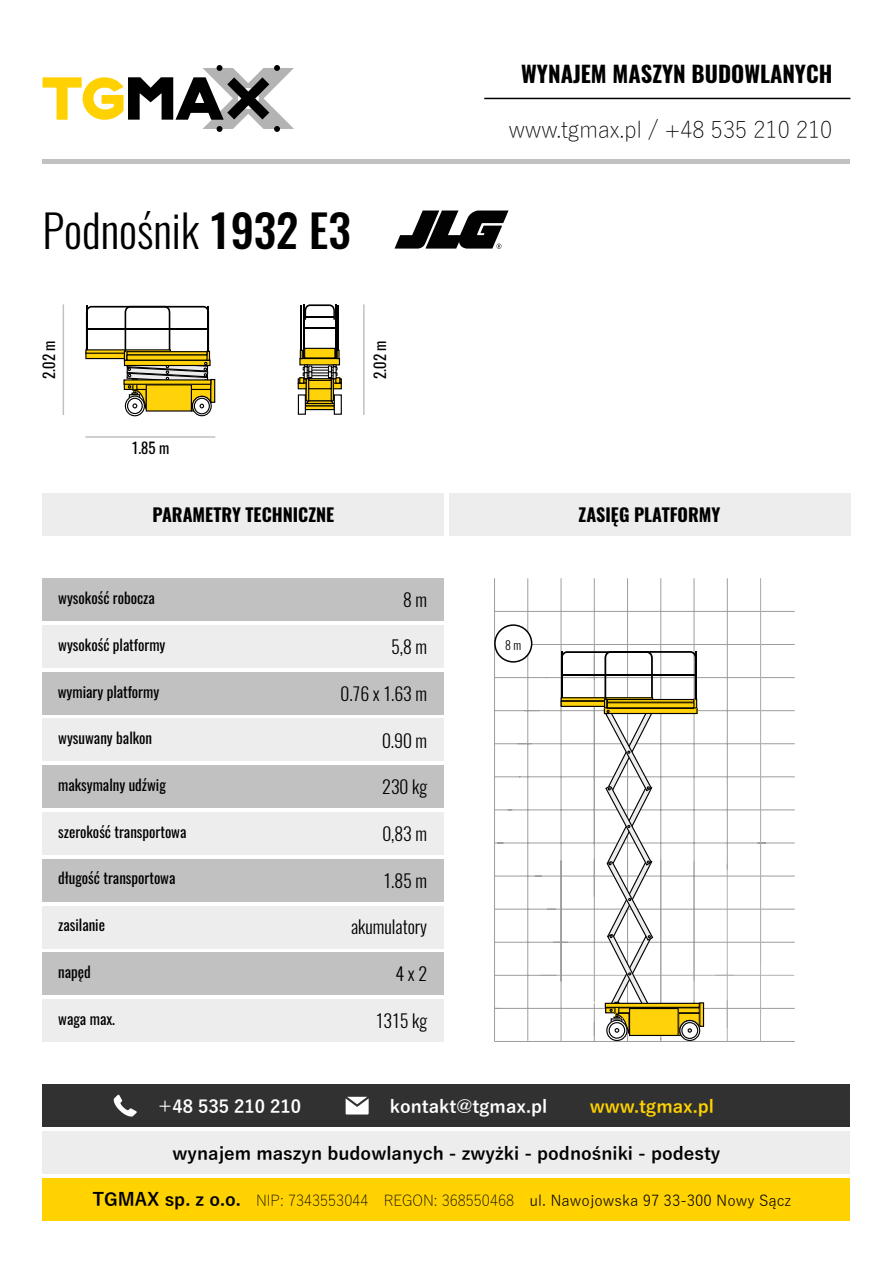
<style>
.page{position:relative;width:893px;height:1263px;background:#fff}
.page>*{position:absolute;margin:0;border:0;box-sizing:border-box;transform-origin:0 0}
.t1{font:300 45px "Oswald";color:#000}
.t2{font:300 22.5px "Yu Gothic";color:#000}
.t3{font:700 22.5px "Oswald";color:#000}
.t4{font:300 18px "Oswald";color:#000}
.t5{font:700 18px "Yu Gothic";color:#000}
.t6{font:700 18px "Oswald";color:#000}
.t7{font:700 18px "Yu Gothic";color:#fff}
.t8{font:700 18px "Yu Gothic";color:#ffd200}
.t9{font:15px "Oswald";color:#000}
.t10{font:300 15px "Yu Gothic";color:#000}
.t11{font:300 12px "Oswald";color:#000}
.s1{font-weight:500}
.s2{font-weight:700;font-size:18px}
.s3{font-weight:400}
</style>
<div class="page">
<hr style="left:43px;top:159px;width:807px;height:4px;background:#c1c1c1">
<hr style="left:540px;top:975px;width:194px;height:1px;background:#b3b2b2">
<hr style="left:715px;top:975px;width:79px;height:1px;background:#b3b2b2">
<hr style="left:727px;top:1000px;width:1px;height:41px;background:#b3b2b2">
<hr style="left:727px;top:863px;width:1px;height:165px;background:#b3b2b2">
<hr style="left:495px;top:1041px;width:300px;height:1px;background:#9d9d9c">
<hr style="left:495px;top:1008px;width:300px;height:1px;background:#9d9d9c">
<hr style="left:495px;top:975px;width:62px;height:1px;background:#9d9d9c">
<hr style="left:553px;top:942px;width:242px;height:1px;background:#9d9d9c">
<hr style="left:495px;top:942px;width:73px;height:1px;background:#9d9d9c">
<hr style="left:547px;top:909px;width:248px;height:1px;background:#9d9d9c">
<hr style="left:495px;top:909px;width:61px;height:1px;background:#9d9d9c">
<hr style="left:535px;top:876px;width:260px;height:1px;background:#9d9d9c">
<hr style="left:495px;top:876px;width:47px;height:1px;background:#9d9d9c">
<svg style="left:495px;top:809px;width:13px;height:1px"></svg>
<hr style="left:519px;top:776px;width:276px;height:1px;background:#9d9d9c">
<hr style="left:495px;top:743px;width:37px;height:1px;background:#9d9d9c">
<hr style="left:495px;top:710px;width:44px;height:1px;background:#9d9d9c">
<hr style="left:495px;top:677px;width:52px;height:1px;background:#9d9d9c">
<hr style="left:546px;top:677px;width:51px;height:1px;background:#9d9d9c">
<hr style="left:548px;top:644px;width:247px;height:1px;background:#9d9d9c">
<hr style="left:758px;top:843px;width:37px;height:1px;background:#9d9d9c">
<hr style="left:497px;top:843px;width:269px;height:1px;background:#9d9d9c">
<hr style="left:508px;top:809px;width:287px;height:1px;background:#9d9d9c">
<svg style="left:495px;top:776px;width:24px;height:1px"></svg>
<hr style="left:517px;top:743px;width:278px;height:1px;background:#9d9d9c">
<hr style="left:524px;top:710px;width:271px;height:1px;background:#9d9d9c">
<hr style="left:588px;top:677px;width:207px;height:1px;background:#9d9d9c">
<hr style="left:495px;top:644px;width:63px;height:1px;background:#9d9d9c">
<hr style="left:495px;top:611px;width:300px;height:1px;background:#9d9d9c">
<hr style="left:527px;top:578px;width:1px;height:463px;background:#9d9d9c">
<hr style="left:561px;top:578px;width:1px;height:128px;background:#9d9d9c">
<hr style="left:594px;top:578px;width:1px;height:318px;background:#9d9d9c">
<hr style="left:627px;top:578px;width:1px;height:461px;background:#9d9d9c">
<hr style="left:660px;top:578px;width:1px;height:462px;background:#9d9d9c">
<hr style="left:694px;top:578px;width:1px;height:462px;background:#9d9d9c">
<hr style="left:727px;top:578px;width:1px;height:292px;background:#9d9d9c">
<hr style="left:494px;top:578px;width:1px;height:463px;background:#9d9d9c">
<hr style="left:760px;top:1006px;width:1px;height:35px;background:#b3b2b2">
<hr style="left:760px;top:578px;width:1px;height:435px;background:#b3b2b2">
<hr style="left:484px;top:98px;width:366px;height:1px;background:#000">
<hr style="left:85px;top:436px;width:130px;height:2px;background:#c1c1c1">
<hr style="left:63px;top:304px;width:1px;height:111px;background:#c1c1c1">
<div style="left:43px;top:493px;width:401px;height:43px;background:#ededed"></div>
<div style="left:449px;top:493px;width:401px;height:43px;background:#ededed"></div>
<div style="left:43px;top:578px;width:401px;height:43px;background:#c1c1c1"></div>
<div style="left:43px;top:625px;width:401px;height:43px;background:#ededed"></div>
<div style="left:43px;top:672px;width:401px;height:42px;background:#c1c1c1"></div>
<div style="left:43px;top:765px;width:401px;height:43px;background:#c1c1c1"></div>
<div style="left:43px;top:719px;width:401px;height:42px;background:#ededed"></div>
<div style="left:43px;top:812px;width:401px;height:43px;background:#ededed"></div>
<div style="left:43px;top:859px;width:401px;height:42px;background:#c1c1c1"></div>
<div style="left:43px;top:906px;width:401px;height:42px;background:#ededed"></div>
<div style="left:43px;top:952px;width:401px;height:43px;background:#c1c1c1"></div>
<div style="left:43px;top:999px;width:401px;height:43px;background:#ededed"></div>
<hr style="left:363px;top:304px;width:2px;height:111px;background:#c1c1c1">
<div style="left:495px;top:625px;width:37px;height:37px;background:#fff;border-radius:50%"></div>
<div style="left:494px;top:624px;width:38px;height:39px;border:2px solid #000;border-radius:50%"></div>
<div style="left:85px;top:349px;width:86px;height:5px;border:1px solid #000"></div>
<svg style="left:192px;top:396px;width:19px;height:20px"></svg>
<div style="left:192px;top:396px;width:20px;height:20px;border:1px solid #000;border-radius:50%"></div>
<svg style="left:125px;top:396px;width:19px;height:20px"></svg>
<div style="left:125px;top:395px;width:20px;height:21px;border:1px solid #000;border-radius:50%"></div>
<div style="left:127px;top:398px;width:16px;height:16px;border:1px solid #000;border-radius:50%"></div>
<div style="left:194px;top:398px;width:16px;height:16px;border:1px solid #000;border-radius:50%"></div>
<hr style="left:211px;top:379px;width:4px;height:23px;background:#ffd209">
<div style="left:210px;top:379px;width:5px;height:24px;border:1px solid #000"></div>
<svg style="left:86px;top:306px;width:126px;height:106px"></svg>
<hr style="left:305px;top:406px;width:29px;height:4px;background:#ffd209">
<div style="left:305px;top:405px;width:30px;height:5px;border:1px solid #000"></div>
<hr style="left:337px;top:305px;width:2px;height:45px;background:#000">
<hr style="left:300px;top:305px;width:2px;height:45px;background:#000">
<hr style="left:335px;top:304px;width:2px;height:54px;background:#000">
<hr style="left:303px;top:304px;width:2px;height:54px;background:#000">
<div style="left:304px;top:348px;width:31px;height:11px;border:1px solid #000"></div>
<hr style="left:305px;top:327px;width:30px;height:2px;background:#000">
<svg style="left:305px;top:304px;width:30px;height:16px"></svg>
<div style="left:334px;top:394px;width:8px;height:21px;border:1px solid #000"></div>
<div style="left:298px;top:394px;width:8px;height:21px;border:1px solid #000"></div>
<svg style="left:297px;top:350px;width:45px;height:55px"></svg>
<hr style="left:700px;top:1003px;width:3px;height:23px;background:#ffd209">
<div style="left:699px;top:1002px;width:5px;height:25px;border:1px solid #000"></div>
<svg style="left:561px;top:651px;width:139px;height:390px"></svg>
<svg style="left:395px;top:211px;width:113px;height:38px"></svg>
<svg style="left:43px;top:65px;width:251px;height:67px"></svg>
<div style="left:43px;top:1084px;width:807px;height:43px;background:#313131"></div>
<svg style="left:114px;top:1095px;width:23px;height:21px"></svg>
<svg style="left:346px;top:1097px;width:23px;height:17px"></svg>
<div style="left:43px;top:1131px;width:807px;height:43px;background:#ededed"></div>
<div style="left:43px;top:1178px;width:807px;height:42px;background:#ffd200"></div>
<h2 class="t3" style="left:521px;top:58px;width:313px">WYNAJEM MASZYN BUDOWLANYCH</h2>
<h1 class="t1" style="left:43px;top:200px;width:310px">Podnośnik <span class="s1">1932 E3</span></h1>
<p class="t9" style="left:39px;top:379px;width:40px;rotate:-90deg">2.02 m</p>
<p class="t9" style="left:131px;top:437px;width:39px">1.85 m</p>
<p class="t9" style="left:370px;top:379px;width:40px;rotate:-90deg">2.02 m</p>
<h2 class="t2" style="left:509px;top:109px;width:325px">www.tgmax.pl / +48 535 210 210</h2>
<p class="t6" style="left:153px;top:502px;width:183px">PARAMETRY TECHNICZNE</p>
<p class="t6" style="left:579px;top:502px;width:143px">ZASIĘG PLATFORMY</p>
<p class="t9" style="left:58px;top:587px;width:98px">wysokość robocza</p>
<p class="t9" style="left:58px;top:634px;width:109px">wysokość platformy</p>
<p class="t9" style="left:58px;top:681px;width:103px">wymiary platformy</p>
<p class="t9" style="left:58px;top:728px;width:95px">wysuwany balkon</p>
<p class="t9" style="left:58px;top:775px;width:109px">maksymalny udźwig</p>
<p class="t9" style="left:58px;top:821px;width:130px">szerokość transportowa</p>
<p class="t9" style="left:58px;top:868px;width:119px">długość transportowa</p>
<p class="t9" style="left:58px;top:915px;width:48px">zasilanie</p>
<p class="t9" style="left:58px;top:962px;width:34px">napęd</p>
<p class="t9" style="left:58px;top:1008px;width:58px">waga max.</p>
<p class="t4" style="left:403px;top:588px;width:25px">8 m</p>
<p class="t4" style="left:391px;top:635px;width:37px">5,8 m</p>
<p class="t4" style="left:340px;top:681px;width:88px">0.76 x 1.63 m</p>
<p class="t4" style="left:382px;top:728px;width:47px">0.90 m</p>
<p class="t4" style="left:382px;top:775px;width:46px">230 kg</p>
<p class="t4" style="left:382px;top:822px;width:46px">0,83 m</p>
<p class="t4" style="left:383px;top:868px;width:45px">1.85 m</p>
<p class="t4" style="left:351px;top:914px;width:77px">akumulatory</p>
<p class="t4" style="left:395px;top:962px;width:33px">4 x 2</p>
<p class="t4" style="left:376px;top:1009px;width:53px">1315 kg</p>
<p class="t11" style="left:505px;top:637px;width:17px">8 m</p>
<p class="t7" style="left:156px;top:1096px;width:147px">＋48 535 210 210</p>
<p class="t7" style="left:390px;top:1096px;width:159px">kontakt@tgmax.pl</p>
<p class="t8" style="left:590px;top:1096px;width:126px">www.tgmax.pl</p>
<p class="t5" style="left:172px;top:1143px;width:549px">wynajem maszyn budowlanych - zwyżki - podnośniki - podesty</p>
<p class="t10" style="left:92px;top:1187px;width:701px"><span class="s2">TGMAX sp. z o.o.</span> NIP: 7343553044 REGON: 368550468 <span class="s3">ul. Nawojowska 97 33-300 Nowy Sącz</span></p>
</div>
